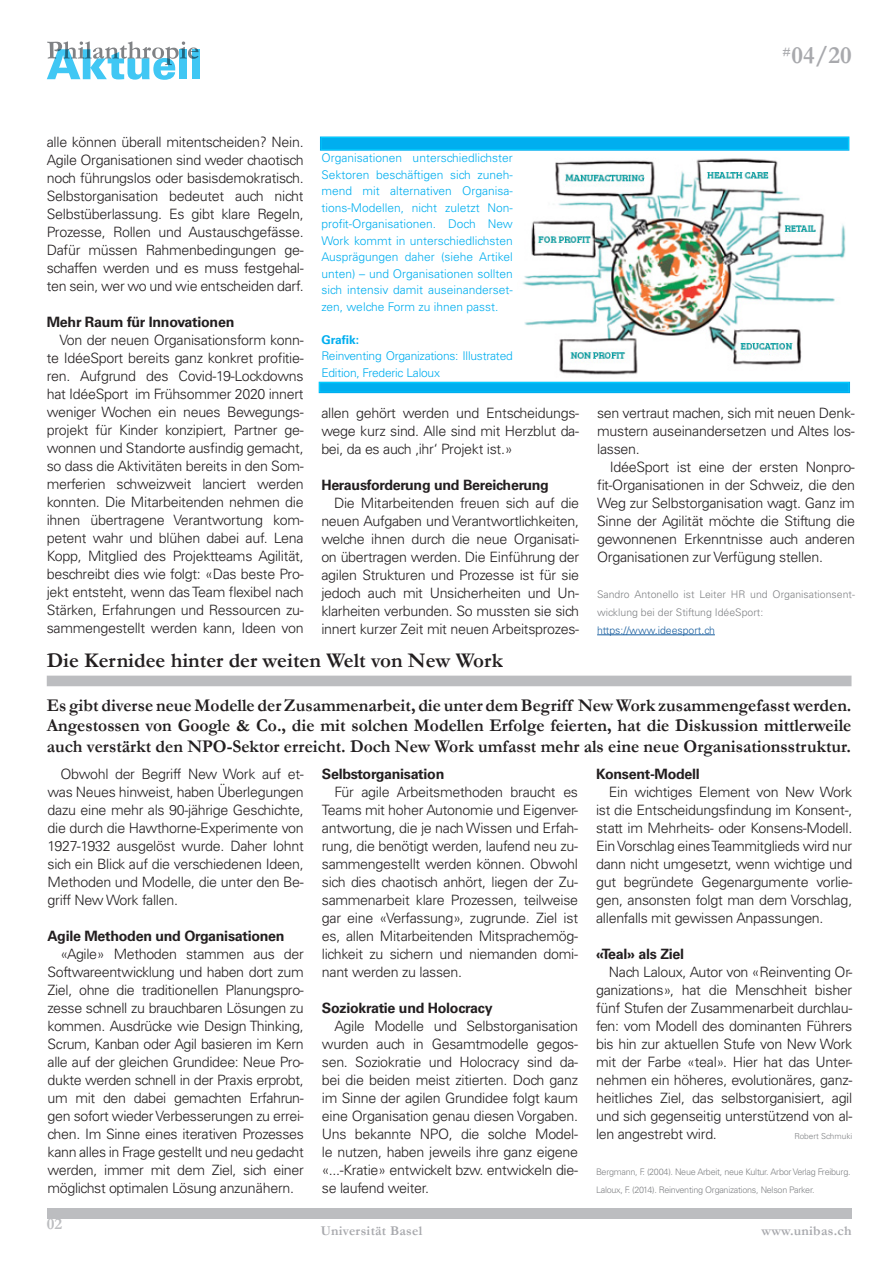
<style>
.page{position:relative;width:893px;height:1263px;background:#fff}
.page>*{position:absolute;margin:0;border:0;box-sizing:border-box;transform-origin:0 0}
.grundtext{font:700 24.9px "Garamond";color:#a8a9ad}
.t1{font:700 21px "Garamond";color:#231f20}
.t2{font:700 18px/20.7px "Garamond";color:#231f20;text-align:justify}
.t3{font:700 16.5px "Garamond";color:#bcbdc0}
.Lauftext{font:300 14.25px/18px "Univers LT Std";letter-spacing:-.02em;color:#231f20;text-align:justify}
.Lauftext-2{font:700 14.25px "Univers LT Std";letter-spacing:-.02em;color:#231f20}
.t4{font:700 13.5px "Garamond";letter-spacing:.02em;color:#a8a9ad}
.Lauftext-3{font:300 12px/16.5px "Univers LT Std";letter-spacing:-.02em;color:#00aeef;text-align:justify}
.Lauftext-4{font:700 12px "Univers LT Std";color:#00aeef}
.Lauftext-5{font:300 10.5px/18px "Univers LT Std";color:#808285}
.Lauftext-6{font:300 10.5px "Univers LT Std";color:#175d9e}
.Lauftext-7{font:300 9px "Univers LT Std";letter-spacing:-.03em;color:#808285}
.Lauftext-8{font:300 8.25px "Univers LT Std";color:#808285}
</style>
<div class="page">
<div style="left:47px;top:1208px;width:804px;height:10px;background:#bcbdc0"></div>
<div style="left:192px;top:49px;width:8px;height:30px;background:#40c7f4"></div>
<svg style="left:47px;top:41px;width:152px;height:39px"></svg>
<div style="left:47px;top:676px;width:804px;height:10px;background:#bcbdc0"></div>
<hr style="left:597px;top:634px;width:118px;height:1px;background:#175d9e">
<div style="left:319px;top:382px;width:530px;height:10px;background:#00aeef"></div>
<div style="left:319px;top:382px;width:531px;height:11px;border:2px solid #00aeef"></div>
<div style="left:321px;top:137px;width:528px;height:13px;background:#00aeef"></div>
<div style="left:320px;top:137px;width:529px;height:14px;border:2px solid #00aeef"></div>
<img style="left:522px;top:158px;width:323px;height:217px">
<p class="grundtext" style="left:783px;top:38px;width:71px"><sup>#</sup>04/20</p>
<p class="Lauftext" style="left:47px;top:133px;width:258px">alle können überall mitentscheiden? Nein.<br>Agile Organisationen sind weder chaotisch noch führungslos oder basisdemokratisch.<br>Selbstorganisation bedeutet auch nicht Selbstüberlassung. Es gibt klare Regeln, Prozesse, Rollen und Austauschgefässe.<br>Dafür müssen Rahmenbedingungen ge&shy;schaffen werden und es muss festgehal&shy;ten sein, wer wo und wie entscheiden darf.</p>
<p class="Lauftext-2" style="left:47px;top:314px;width:189px">Mehr Raum für Innovationen</p>
<p class="Lauftext" style="left:47px;top:331px;width:258px;text-indent:13px">Von der neuen Organisationsform konn&shy;te IdéeSport bereits ganz konkret profitie&shy;ren. Aufgrund des Covid-19-Lockdowns hat IdéeSport im Frühsommer 2020 innert weniger Wochen ein neues Bewegungs&shy;projekt für Kinder konzipiert, Partner ge&shy;wonnen und Standorte ausfindig gemacht, so dass die Aktivitäten bereits in den Som&shy;merferien schweizweit lanciert werden konnten. Die Mitarbeitenden nehmen die ihnen übertragene Verantwortung kom&shy;petent wahr und blühen dabei auf. Lena Kopp, Mitglied des Projektteams Agilität, beschreibt dies wie folgt: «Das beste Pro&shy;jekt entsteht, wenn das Team flexibel nach Stärken, Erfahrungen und Ressourcen zu&shy;sammengestellt werden kann, Ideen von</p>
<p class="t1" style="left:47px;top:646px;width:458px">Die Kernidee hinter der weiten Welt von New Work</p>
<p class="t2" style="left:47px;top:695px;width:806px">Es gibt diverse neue Modelle der Zusammenarbeit, die unter dem Begriff New Work zusammengefasst werden.<br>Angestossen von Google &amp; Co., die mit solchen Modellen Erfolge feierten, hat die Diskussion mittlerweile auch verstärkt den NPO-Sektor erreicht. Doch New Work umfasst mehr als eine neue Organisationsstruktur.</p>
<p class="Lauftext-3" style="left:321px;top:150px;width:193px">Organisationen unterschiedlichster Sektoren beschäftigen sich zuneh&shy;mend mit alternativen Organisa&shy;tions-Modellen, nicht zuletzt Non&shy;profit-Organisationen. Doch New Work kommt in unterschiedlichsten Ausprägungen daher (siehe Artikel unten) – und Organisationen sollten sich intensiv damit auseinanderset&shy;zen, welche Form zu ihnen passt.</p>
<p class="Lauftext-4" style="left:321px;top:333px;width:39px">Grafik:</p>
<p class="Lauftext-3" style="left:321px;top:348px;width:193px">Reinventing Organizations: Illustrated<br>Edition, Frederic Laloux</p>
<p class="Lauftext" style="left:321px;top:404px;width:259px">allen gehört werden und Entscheidungs&shy;wege kurz sind. Alle sind mit Herzblut da&shy;bei, da es auch ‚ihr‘ Projekt ist.»</p>
<p class="Lauftext-2" style="left:321px;top:476px;width:229px">Herausforderung und Bereicherung</p>
<p class="Lauftext" style="left:321px;top:494px;width:259px;text-indent:13px">Die Mitarbeitenden freuen sich auf die neuen Aufgaben und Verantwortlichkeiten, welche ihnen durch die neue Organisati&shy;on übertragen werden. Die Einführung der agilen Strukturen und Prozesse ist für sie jedoch auch mit Unsicherheiten und Un&shy;klarheiten verbunden. So mussten sie sich innert kurzer Zeit mit neuen Arbeitsprozes-</p>
<p class="Lauftext" style="left:597px;top:404px;width:259px">sen vertraut machen, sich mit neuen Denk&shy;mustern auseinandersetzen und Altes los&shy;lassen.</p>
<p class="Lauftext" style="left:597px;top:458px;width:259px;text-indent:13px">IdéeSport ist eine der ersten Nonpro&shy;fit-Organisationen in der Schweiz, die den Weg zur Selbstorganisation wagt. Ganz im Sinne der Agilität möchte die Stiftung die gewonnenen Erkenntnisse auch anderen Organisationen zur Verfügung stellen.</p>
<p class="Lauftext-5" style="left:597px;top:585px;width:259px">Sandro Antonello ist Leiter HR und Organisationsent&shy;wicklung bei der Stiftung IdéeSport:</p>
<p class="Lauftext-6" style="left:597px;top:624px;width:119px">https://www.ideesport.ch</p>
<p class="Lauftext" style="left:48px;top:765px;width:258px;text-indent:13px">Obwohl der Begriff New Work auf et&shy;was Neues hinweist, haben Überlegungen dazu eine mehr als 90-jährige Geschichte, die durch die Hawthorne-Experimente von 1927-1932 ausgelöst wurde. Daher lohnt sich ein Blick auf die verschiedenen Ideen, Methoden und Modelle, die unter den Be&shy;griff New Work fallen.</p>
<p class="Lauftext-2" style="left:48px;top:928px;width:238px">Agile Methoden und Organisationen</p>
<p class="Lauftext" style="left:48px;top:945px;width:258px;text-indent:13px">«Agile» Methoden stammen aus der Softwareentwicklung und haben dort zum Ziel, ohne die traditionellen Planungspro&shy;zesse schnell zu brauchbaren Lösungen zu kommen. Ausdrücke wie Design Thinking, Scrum, Kanban oder Agil basieren im Kern alle auf der gleichen Grundidee: Neue Pro&shy;dukte werden schnell in der Praxis erprobt, um mit den dabei gemachten Erfahrun&shy;gen sofort wieder Verbesserungen zu errei&shy;chen. Im Sinne eines iterativen Prozesses kann alles in Frage gestellt und neu gedacht werden, immer mit dem Ziel, sich einer möglichst optimalen Lösung anzunähern.</p>
<p class="t3" style="left:47px;top:1213px;width:17px">02</p>
<p class="Lauftext-2" style="left:322px;top:766px;width:124px">Selbstorganisation</p>
<p class="Lauftext" style="left:322px;top:783px;width:258px;text-indent:13px">Für agile Arbeitsmethoden braucht es Teams mit hoher Autonomie und Eigenver&shy;antwortung, die je nach Wissen und Erfah&shy;rung, die benötigt werden, laufend neu zu&shy;sammengestellt werden können. Obwohl sich dies chaotisch anhört, liegen der Zu&shy;sammenarbeit klare Prozessen, teilweise gar eine «Verfassung», zugrunde. Ziel ist es, allen Mitarbeitenden Mitsprachemög&shy;lichkeit zu sichern und niemanden domi&shy;nant werden zu lassen.</p>
<p class="Lauftext-2" style="left:322px;top:1000px;width:172px">Soziokratie und Holocracy</p>
<p class="Lauftext" style="left:322px;top:1017px;width:258px;text-indent:13px">Agile Modelle und Selbstorganisation wurden auch in Gesamtmodelle gegos&shy;sen. Soziokratie und Holocracy sind da&shy;bei die beiden meist zitierten. Doch ganz im Sinne der agilen Grundidee folgt kaum eine Organisation genau diesen Vorgaben.<br>Uns bekannte NPO, die solche Model&shy;le nutzen, haben jeweils ihre ganz eigene «...-Kratie» entwickelt bzw. entwickeln die&shy;se laufend weiter.</p>
<p class="t4" style="left:321px;top:1221px;width:103px">Universität Basel</p>
<p class="Lauftext-2" style="left:596px;top:766px;width:105px">Konsent-Modell</p>
<p class="Lauftext" style="left:596px;top:783px;width:258px;text-indent:13px">Ein wichtiges Element von New Work ist die Entscheidungsfindung im Konsent-, statt im Mehrheits- oder Konsens-Modell.<br>Ein Vorschlag eines Teammitglieds wird nur dann nicht umgesetzt, wenn wichtige und gut begründete Gegenargumente vorlie&shy;gen, ansonsten folgt man dem Vorschlag, allenfalls mit gewissen Anpassungen.</p>
<p class="Lauftext-2" style="left:596px;top:946px;width:89px">«Teal» als Ziel</p>
<p class="Lauftext" style="left:596px;top:963px;width:258px;text-indent:13px">Nach Laloux, Autor von «Reinventing Or&shy;ganizations», hat die Menschheit bisher fünf Stufen der Zusammenarbeit durchlau&shy;fen: vom Modell des dominanten Führers bis hin zur aktuellen Stufe von New Work mit der Farbe «teal». Hier hat das Unter&shy;nehmen ein höheres, evolutionäres, ganz&shy;heitliches Ziel, das selbstorganisiert, agil und sich gegenseitig unterstützend von al&shy;len angestrebt wird.</p>
<p class="Lauftext-8" style="left:794px;top:1131px;width:59px">Robert Schmuki</p>
<p class="Lauftext-7" style="left:596px;top:1166px;width:256px">Bergmann, F. (2004). Neue Arbeit, neue Kultur. Arbor Verlag Freiburg.</p>
<p class="Lauftext-7" style="left:596px;top:1184px;width:220px">Laloux, F. (2014). Reinventing Organizations, Nelson Parker.</p>
<p class="t4" style="left:762px;top:1221px;width:91px">www.unibas.ch</p>
</div>
